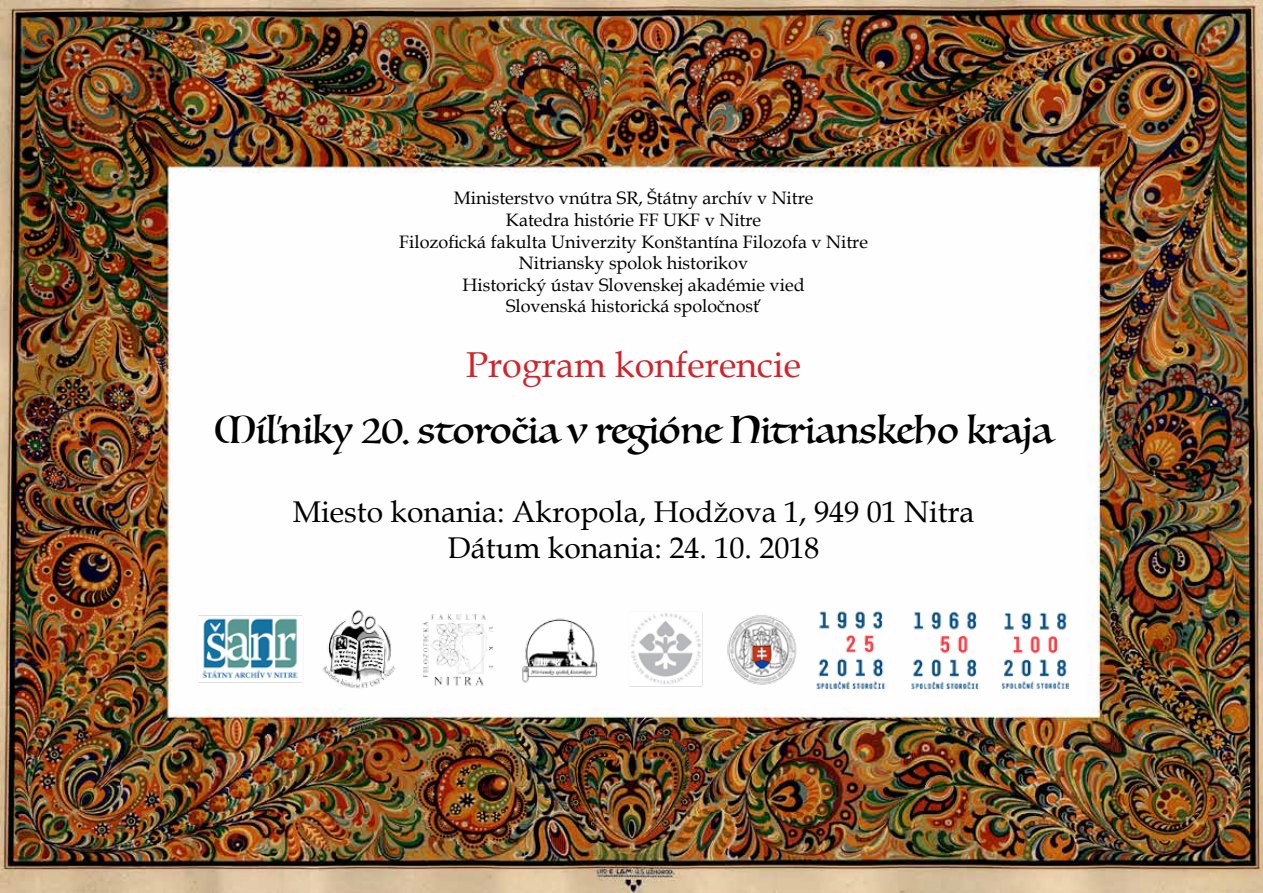
<style>
.page{position:relative;width:1263px;height:893px;background:#fff}
.page>*{position:absolute;margin:0;border:0;box-sizing:border-box;transform-origin:0 0}
.t1{font:37.5px "Luminari";color:#000}
.t2{font:36px "Book Antiqua";color:#d2232a}
.t3{font:30px/36px "Book Antiqua";color:#000;text-align:center}
.t4{font:18px/21.6px "Book Antiqua";color:#000;text-align:center}
</style>
<div class="page">
<img style="left:0;top:0;width:1263px;height:893px">
<img style="left:194px;top:608px;width:875px;height:82px">
<p class="t4" style="left:399px;top:187px;width:470px">Ministerstvo vnútra SR, Štátny archív v Nitre<br>Katedra histórie FF UKF v Nitre<br>Filozofická fakulta Univerzity Konštantína Filozofa v Nitre Nitriansky spolok historikov<br>Historický ústav Slovenskej akadémie vied<br>Slovenská historická spoločnosť</p>
<h2 class="t2" style="left:466px;top:339px;width:336px">Program konferencie</h2>
<h1 class="t1" style="left:215px;top:398px;width:839px">Míľniky 20. storočia v regióne Nitrianskeho kraja</h1>
<h3 class="t3" style="left:293px;top:494px;width:683px">Miesto konania: Akropola, Hodžova 1, 949 01 Nitra<br>Dátum konania: 24. 10. 2018</h3>
</div>
